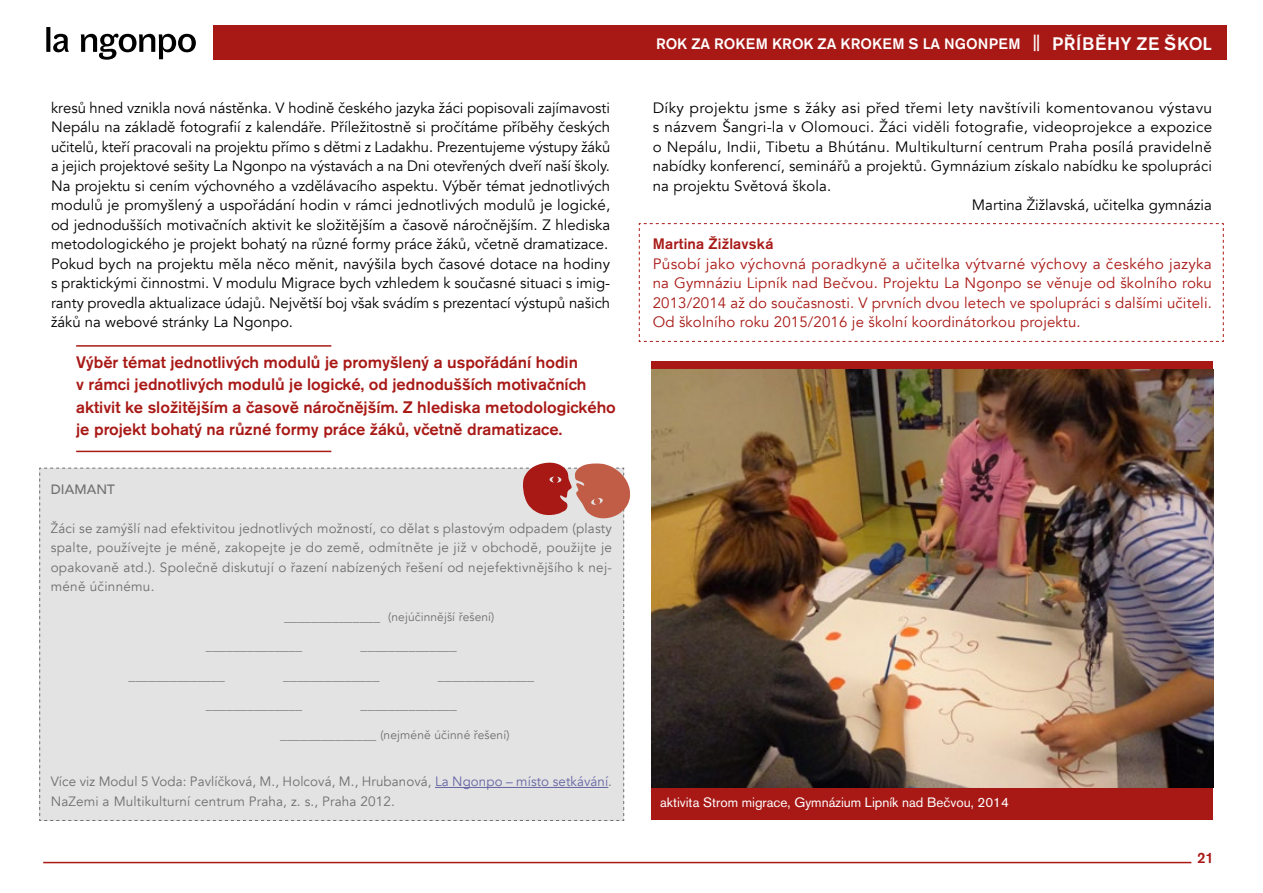
<style>
.page{position:relative;width:1263px;height:893px;background:#fff}
.page>*{position:absolute;margin:0;border:0;box-sizing:border-box;transform-origin:0 0}
.t1{font:500 16.5px/22.5px "Akzidenz Grotesk BECE";color:#a81916}
.t2{font:15px/19.5px "Avenir";color:#000}
.t3{font:15px/19.5px "Avenir";letter-spacing:.01em;color:#a81916;text-align:justify}
.t4{font:15px "Avenir";letter-spacing:.02em;color:#000;scale:1.04 1}
.t5{font:500 15px "Akzidenz Grotesk BECE";color:#fff}
.t6{font:500 15px "Akzidenz Grotesk BECE";letter-spacing:.01em;color:#a81916}
.t7{font:13.5px/19.5px "Avenir";letter-spacing:.01em;color:#706f6f;text-align:justify}
.t8{font:13.5px "Akzidenz Grotesk BECE";color:#fff}
.t9{font:500 13.5px "Avenir";letter-spacing:.01em;color:#706f6f}
.t10{font:12px "Avenir";letter-spacing:.01em;color:#706f6f}
.s1{font-size:16.5px}
.s2{font-size:18px}
.s3{font-size:13.5px}
.s4{color:#6565a4}
</style>
<div class="page">
<div style="left:214px;top:26px;width:1013px;height:34px;background:#a81916"></div>
<svg style="left:46px;top:27px;width:150px;height:33px"></svg>
<hr style="left:43px;top:862px;width:1148px;height:1px;background:#a81916">
<svg style="left:638px;top:223px;width:586px;height:119px"></svg>
<div style="left:652px;top:361px;width:561px;height:459px;background:#a81916"></div>
<img style="left:652px;top:370px;width:561px;height:417px">
<div style="left:39px;top:462px;width:592px;height:359px;background:#e3e3e3"></div>
<hr style="left:76px;top:345px;width:255px;height:2px;background:#a81916">
<hr style="left:76px;top:451px;width:255px;height:1px;background:#a81916">
<p class="t5" style="left:656px;top:35px;width:557px">ROK ZA ROKEM KROK ZA KROKEM S LA NGONPEM <span class="s1">||</span> <span class="s2">PŘÍBĚHY ZE ŠKOL</span></p>
<p class="t2" style="left:51px;top:98px;width:561px">kresů hned vznikla nová nástěnka. V hodině českého jazyka žáci popisovali zajímavosti Nepálu na základě fotografií z kalendáře. Příležitostně si pročítáme příběhy českých učitelů, kteří pracovali na projektu přímo s dětmi z Ladakhu. Prezentujeme výstupy žáků a jejich projektové sešity La Ngonpo na výstavách a na Dni otevřených dveří naší školy.<br>Na projektu si cením výchovného a vzdělávacího aspektu. Výběr témat jednotlivých modulů je promyšlený a uspořádání hodin v rámci jednotlivých modulů je logické, od jednodušších motivačních aktivit ke složitějším a časově náročnějším. Z hlediska metodologického je projekt bohatý na různé formy práce žáků, včetně dramatizace.<br>Pokud bych na projektu měla něco měnit, navýšila bych časové dotace na hodiny s praktickými činnostmi. V modulu Migrace bych vzhledem k současné situaci s imig&shy;ranty provedla aktualizace údajů. Největší boj však svádím s prezentací výstupů našich žáků na webové stránky La Ngonpo.</p>
<p class="t4" style="left:653px;top:98px;width:539px">Díky projektu jsme s žáky asi před třemi lety navštívili komentovanou výstavu</p>
<p class="t2" style="left:653px;top:117px;width:561px">s názvem Šangri-la v Olomouci. Žáci viděli fotografie, videoprojekce a expozice</p>
<p class="t2" style="left:653px;top:137px;width:560px">o Nepálu, Indii, Tibetu a Bhútánu. Multikulturní centrum Praha posílá pravidelně</p>
<p class="t2" style="left:653px;top:156px;width:561px">nabídky konferencí, seminářů a projektů. Gymnázium získalo nabídku ke spolupráci</p>
<p class="t2" style="left:653px;top:176px;width:180px">na projektu Světová škola.</p>
<p class="t2" style="left:972px;top:195px;width:242px">Martina Žižlavská, učitelka gymnázia</p>
<p class="t6" style="left:653px;top:235px;width:122px">Martina Žižlavská</p>
<p class="t3" style="left:653px;top:254px;width:561px">Působí jako výchovná poradkyně a učitelka výtvarné výchovy a českého jazyka na Gymnáziu Lipník nad Bečvou. Projektu La Ngonpo se věnuje od školního roku 2013/2014 až do současnosti. V prvních dvou letech ve spolupráci s dalšími učiteli.<br>Od školního roku 2015/2016 je školní koordinátorkou projektu.</p>
<p class="t1" style="left:76px;top:351px;width:541px">Výběr témat jednotlivých modulů je promyšlený a uspořádání hodin<br>v rámci jednotlivých modulů je logické, od jednodušších motivačních aktivit ke složitějším a časově náročnějším. Z hlediska metodologického je projekt bohatý na různé formy práce žáků, včetně dramatizace.</p>
<p class="t9" style="left:51px;top:477px;width:66px">DIAMANT</p>
<p class="t7" style="left:51px;top:519px;width:563px">Žáci se zamýšlí nad efektivitou jednotlivých možností, co dělat s plastovým odpadem (plasty spalte, používejte je méně, zakopejte je do země, odmítněte je již v obchodě, použijte je opakovaně atd.). Společně diskutují o řazení nabízených řešení od nejefektivnějšího k nej&shy;méně účinnému.</p>
<p class="t10" style="left:284px;top:610px;width:212px"><span class="s3">______________</span> (nejúčinnější řešení)</p>
<p class="t7" style="left:206px;top:636px;width:98px">______________</p>
<p class="t7" style="left:361px;top:636px;width:98px">______________</p>
<p class="t7" style="left:128px;top:666px;width:98px">______________</p>
<p class="t7" style="left:283px;top:666px;width:98px">______________</p>
<p class="t7" style="left:438px;top:666px;width:98px">______________</p>
<p class="t7" style="left:206px;top:695px;width:98px">______________</p>
<p class="t7" style="left:361px;top:695px;width:98px">______________</p>
<p class="t10" style="left:280px;top:728px;width:231px"><span class="s3">______________</span> (nejméně účinné řešení)</p>
<p class="t7" style="left:51px;top:772px;width:563px">Více viz Modul 5 Voda: Pavlíčková, M., Holcová, M., Hrubanová, <span class="s4">La Ngonpo – místo setkávání</span>.<br>NaZemi a Multikulturní centrum Praha, z. s., Praha 2012.</p>
<p class="t8" style="left:660px;top:795px;width:350px">aktivita Strom migrace, Gymnázium Lipník nad Bečvou, 2014</p>
<p class="t6" style="left:1197px;top:849px;width:18px">21</p>
</div>
